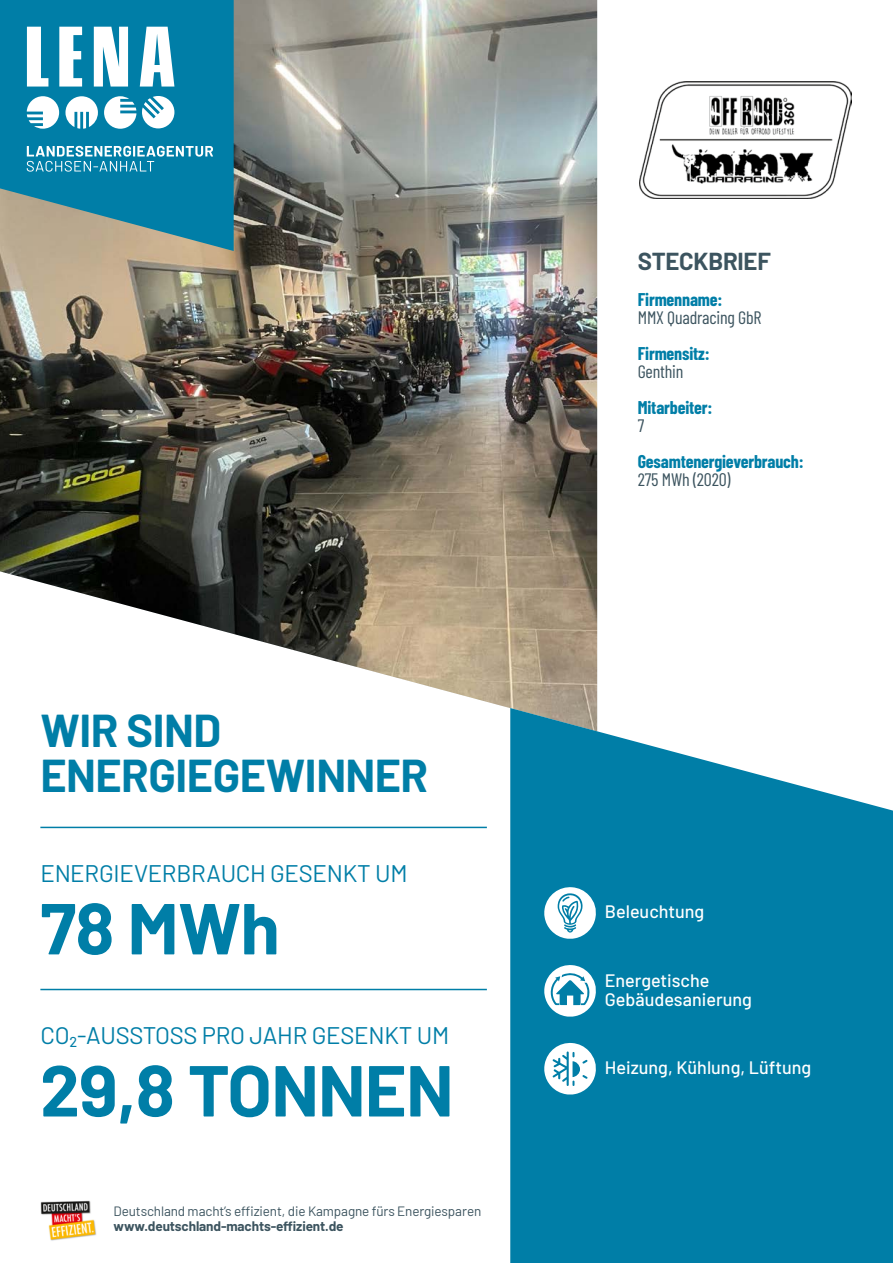
<style>
.page{position:relative;width:893px;height:1263px;background:#fff}
.page>*{position:absolute;margin:0;border:0;box-sizing:border-box;transform-origin:0 0}
.t1{font:700 72px "Barlow";letter-spacing:-.01em;color:#007ea7}
.t2{font:700 45px/45px "Barlow";letter-spacing:-.01em;color:#007ea7}
.t3{font:24px "Barlow";letter-spacing:-.01em;color:#007ea7}
.t4{font:700 24px "Barlow";letter-spacing:-.01em;color:#3c545f}
.t5{font:500 18px/19.5px "Barlow";color:#fff}
.t6{font:700 18px "Barlow Condensed";letter-spacing:-.01em;color:#007ea7}
.t7{font:18px "Barlow Condensed";letter-spacing:-.01em;color:#3c545f}
.t8{font:13.5px "Barlow";letter-spacing:-.01em;color:#3c545f}
.t9{font:700 13.5px "Barlow";letter-spacing:-.01em;color:#3c545f}
</style>
<div class="page">
<img style="left:0;top:0;width:597px;height:708px">
<svg style="left:510px;top:708px;width:383px;height:555px;background:#188aaf"></svg>
<svg style="left:0;top:0;width:234px;height:251px;background:#2085a2"></svg>
<svg style="left:27px;top:146px;width:186px;height:26px;background:#43a0be"></svg>
<svg style="left:27px;top:27px;width:21px;height:60px"></svg>
<svg style="left:59px;top:27px;width:23px;height:60px"></svg>
<svg style="left:94px;top:27px;width:34px;height:60px"></svg>
<svg style="left:140px;top:27px;width:34px;height:60px"></svg>
<svg style="left:27px;top:96px;width:32px;height:33px"></svg>
<svg style="left:104px;top:96px;width:32px;height:33px"></svg>
<svg style="left:142px;top:96px;width:32px;height:32px"></svg>
<svg style="left:65px;top:96px;width:33px;height:33px"></svg>
<hr style="left:40px;top:827px;width:447px;height:1px;background:#007ea7">
<hr style="left:40px;top:989px;width:447px;height:1px;background:#007ea7">
<img style="left:639px;top:82px;width:212px;height:117px">
<svg style="left:544px;top:1042px;width:53px;height:52px"></svg>
<svg style="left:544px;top:886px;width:53px;height:53px"></svg>
<img style="left:40px;top:1200px;width:57px;height:41px">
<svg style="left:544px;top:964px;width:53px;height:52px"></svg>
<h2 class="t2" style="left:40px;top:705px;width:389px">WIR SIND<br>ENERGIEGEWINNER</h2>
<h3 class="t3" style="left:40px;top:856px;width:369px">ENERGIEVERBRAUCH GESENKT UM</h3>
<h1 class="t1" style="left:40px;top:875px;width:241px">78 MWh</h1>
<h3 class="t4" style="left:638px;top:244px;width:134px">STECKBRIEF</h3>
<p class="t6" style="left:638px;top:287px;width:86px">Firmenname:</p>
<p class="t7" style="left:638px;top:305px;width:125px">MMX Quadracing GbR</p>
<p class="t6" style="left:638px;top:341px;width:73px">Firmensitz:</p>
<p class="t7" style="left:638px;top:359px;width:47px">Genthin</p>
<p class="t6" style="left:638px;top:395px;width:76px">Mitarbeiter:</p>
<p class="t7" style="left:638px;top:413px;width:8px">7</p>
<p class="t6" style="left:638px;top:449px;width:167px">Gesamtenergieverbrauch:</p>
<p class="t7" style="left:638px;top:467px;width:94px">275 MWh (2020)</p>
<p class="t5" style="left:605px;top:901px;width:101px">Beleuchtung</p>
<p class="t5" style="left:605px;top:969px;width:149px">Energetische<br>Gebäudesanierung</p>
<h3 class="t3" style="left:40px;top:1018px;width:410px">CO2-AUSSTOSS PRO JAHR GESENKT UM</h3>
<h1 class="t1" style="left:40px;top:1037px;width:415px">29,8 TONNEN</h1>
<p class="t5" style="left:605px;top:1056px;width:208px">Heizung, Kühlung, Lüftung</p>
<p class="t8" style="left:114px;top:1202px;width:369px">Deutschland macht’s effizient, die Kampagne fürs Energiesparen</p>
<p class="t9" style="left:114px;top:1216px;width:232px">www.deutschland-machts-effizient.de</p>
</div>
